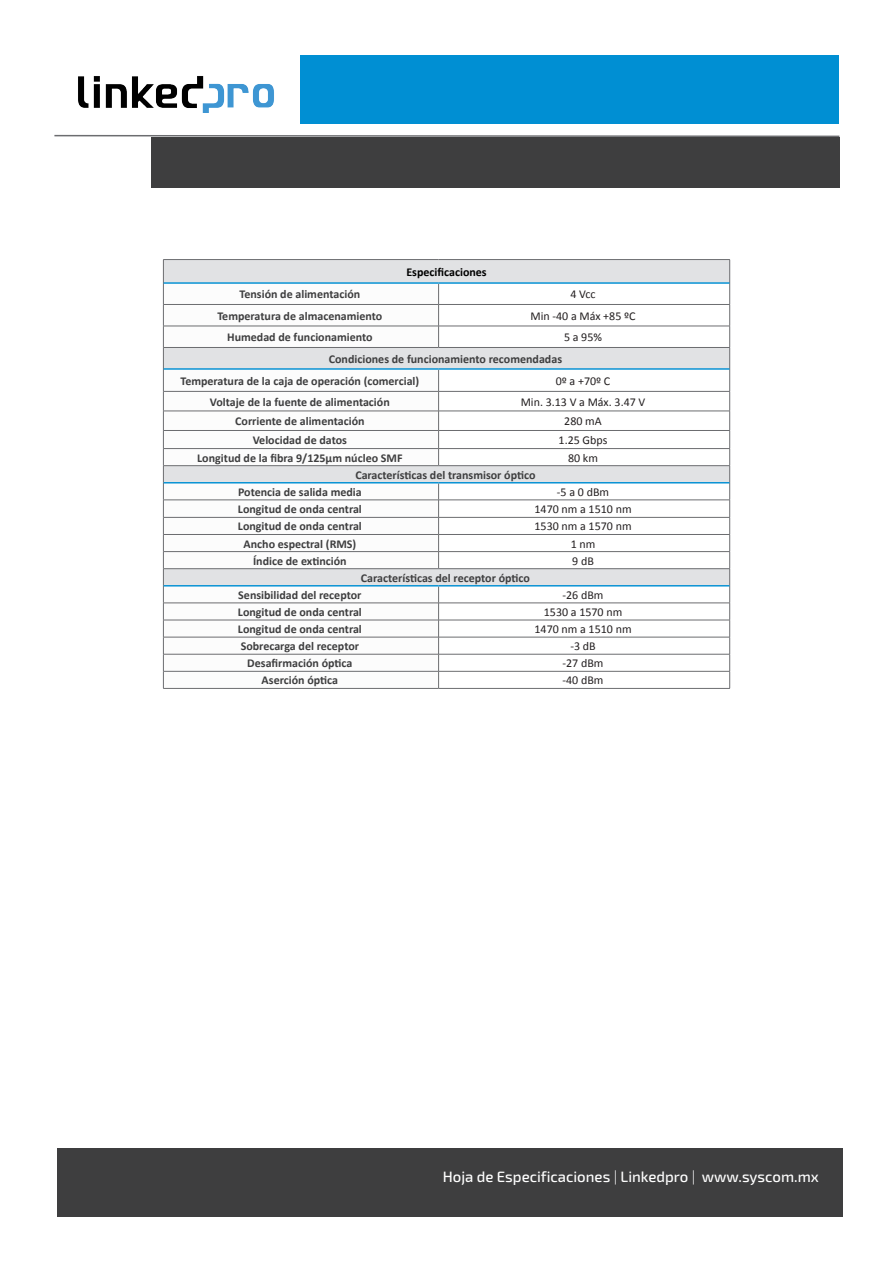
<style>
.page{position:relative;width:893px;height:1263px;background:#fff}
.page>*{position:absolute;margin:0;border:0;box-sizing:border-box;transform-origin:0 0}
.t1{font:500 15px "Exo 2";color:#fff}
.TIT_TAB{font:700 12px "Calibri";color:#3e3e3f}
.CAR_TAB{font:12px "Calibri";color:#231f20}
.TIT_TAB-2{font:700 12px "Calibri";color:#000}
.s1{font-weight:300}
</style>
<div class="page">
<div style="left:300px;top:55px;width:538px;height:68px;background:#008fd3"></div>
<svg style="left:54px;top:134px;width:786px;height:4px"></svg>
<img style="left:78px;top:76px;width:196px;height:37px">
<div style="left:57px;top:1148px;width:785px;height:69px;background:#3e3e3f"></div>
<div style="left:151px;top:137px;width:688px;height:51px;background:#3e3e3f"></div>
<svg style="left:164px;top:260px;width:565px;height:325px"></svg>
<svg style="left:164px;top:284px;width:275px;height:404px"></svg>
<hr style="left:163px;top:259px;width:276px;height:1px;background:#6c6d70">
<hr style="left:439px;top:259px;width:291px;height:1px;background:#6c6d70">
<hr style="left:163px;top:326px;width:276px;height:1px;background:#6c6d70">
<hr style="left:439px;top:326px;width:291px;height:1px;background:#6c6d70">
<hr style="left:163px;top:347px;width:276px;height:1px;background:#6c6d70">
<hr style="left:439px;top:347px;width:291px;height:1px;background:#6c6d70">
<hr style="left:163px;top:411px;width:276px;height:1px;background:#6c6d70">
<hr style="left:439px;top:411px;width:291px;height:1px;background:#6c6d70">
<hr style="left:163px;top:430px;width:276px;height:1px;background:#6c6d70">
<hr style="left:439px;top:430px;width:291px;height:1px;background:#6c6d70">
<hr style="left:163px;top:448px;width:276px;height:1px;background:#6c6d70">
<hr style="left:439px;top:448px;width:291px;height:1px;background:#6c6d70">
<hr style="left:163px;top:465px;width:276px;height:1px;background:#6c6d70">
<hr style="left:439px;top:465px;width:291px;height:1px;background:#6c6d70">
<hr style="left:163px;top:551px;width:276px;height:1px;background:#6c6d70">
<hr style="left:439px;top:551px;width:291px;height:1px;background:#6c6d70">
<hr style="left:163px;top:568px;width:276px;height:1px;background:#6c6d70">
<hr style="left:439px;top:568px;width:291px;height:1px;background:#6c6d70">
<hr style="left:163px;top:304px;width:276px;height:1px;background:#6c6d70">
<hr style="left:439px;top:304px;width:291px;height:1px;background:#6c6d70">
<svg style="left:163px;top:260px;width:1px;height:428px"></svg>
<svg style="left:438px;top:284px;width:1px;height:63px"></svg>
<svg style="left:438px;top:370px;width:1px;height:95px"></svg>
<svg style="left:438px;top:483px;width:1px;height:85px"></svg>
<svg style="left:438px;top:586px;width:1px;height:102px"></svg>
<svg style="left:729px;top:260px;width:1px;height:428px"></svg>
<hr style="left:163px;top:391px;width:276px;height:1px;background:#6c6d70">
<hr style="left:439px;top:391px;width:291px;height:1px;background:#6c6d70">
<hr style="left:163px;top:500px;width:276px;height:1px;background:#6c6d70">
<hr style="left:439px;top:500px;width:291px;height:1px;background:#6c6d70">
<hr style="left:163px;top:517px;width:276px;height:1px;background:#6c6d70">
<hr style="left:439px;top:517px;width:291px;height:1px;background:#6c6d70">
<hr style="left:163px;top:534px;width:276px;height:1px;background:#6c6d70">
<hr style="left:439px;top:534px;width:291px;height:1px;background:#6c6d70">
<hr style="left:163px;top:603px;width:276px;height:1px;background:#6c6d70">
<hr style="left:439px;top:603px;width:291px;height:1px;background:#6c6d70">
<hr style="left:163px;top:620px;width:276px;height:1px;background:#6c6d70">
<hr style="left:439px;top:620px;width:291px;height:1px;background:#6c6d70">
<hr style="left:163px;top:637px;width:276px;height:1px;background:#6c6d70">
<hr style="left:439px;top:637px;width:291px;height:1px;background:#6c6d70">
<hr style="left:163px;top:654px;width:276px;height:1px;background:#6c6d70">
<hr style="left:439px;top:654px;width:291px;height:1px;background:#6c6d70">
<hr style="left:163px;top:671px;width:276px;height:1px;background:#6c6d70">
<hr style="left:439px;top:671px;width:291px;height:1px;background:#6c6d70">
<hr style="left:163px;top:688px;width:276px;height:1px;background:#6c6d70">
<hr style="left:439px;top:688px;width:291px;height:1px;background:#6c6d70">
<hr style="left:164px;top:282px;width:275px;height:2px;background:#008fd3">
<hr style="left:439px;top:282px;width:290px;height:2px;background:#008fd3">
<hr style="left:164px;top:368px;width:275px;height:2px;background:#008fd3">
<hr style="left:439px;top:368px;width:290px;height:2px;background:#008fd3">
<hr style="left:164px;top:482px;width:275px;height:1px;background:#008fd3">
<hr style="left:439px;top:482px;width:290px;height:1px;background:#008fd3">
<hr style="left:164px;top:585px;width:275px;height:1px;background:#008fd3">
<hr style="left:439px;top:585px;width:290px;height:1px;background:#008fd3">
<p class="TIT_TAB-2" style="left:406px;top:263px;width:82px">Especificaciones</p>
<p class="TIT_TAB" style="left:240px;top:286px;width:122px">Tensión de alimentación</p>
<p class="CAR_TAB" style="left:570px;top:286px;width:27px">4 Vcc</p>
<p class="TIT_TAB" style="left:217px;top:307px;width:166px">Temperatura de almacenamiento</p>
<p class="CAR_TAB" style="left:530px;top:307px;width:107px">Min -40 a Máx +85 ºC</p>
<p class="TIT_TAB" style="left:227px;top:329px;width:147px">Humedad de funcionamiento</p>
<p class="CAR_TAB" style="left:564px;top:329px;width:40px">5 a 95%</p>
<p class="TIT_TAB" style="left:329px;top:350px;width:235px">Condiciones de funcionamiento recomendadas</p>
<p class="TIT_TAB" style="left:180px;top:372px;width:240px">Temperatura de la caja de operación (comercial)</p>
<p class="CAR_TAB" style="left:556px;top:372px;width:56px">0º a +70º C</p>
<p class="TIT_TAB" style="left:210px;top:393px;width:181px">Voltaje de la fuente de alimentación</p>
<p class="CAR_TAB" style="left:521px;top:393px;width:126px">Min. 3.13 V a Máx. 3.47 V</p>
<p class="TIT_TAB" style="left:235px;top:413px;width:131px">Corriente de alimentación</p>
<p class="CAR_TAB" style="left:564px;top:413px;width:39px">280 mA</p>
<p class="TIT_TAB" style="left:253px;top:432px;width:96px">Velocidad de datos</p>
<p class="CAR_TAB" style="left:559px;top:432px;width:50px">1.25 Gbps</p>
<p class="TIT_TAB" style="left:197px;top:449px;width:207px">Longitud de la fibra 9/125μm núcleo SMF</p>
<p class="CAR_TAB" style="left:568px;top:449px;width:31px">80 km</p>
<p class="TIT_TAB" style="left:355px;top:466px;width:182px">Características del transmisor óptico</p>
<p class="TIT_TAB" style="left:238px;top:483px;width:125px">Potencia de salida media</p>
<p class="CAR_TAB" style="left:557px;top:483px;width:54px">-5 a 0 dBm</p>
<p class="TIT_TAB" style="left:238px;top:501px;width:125px">Longitud de onda central</p>
<p class="CAR_TAB" style="left:534px;top:501px;width:99px">1470 nm a 1510 nm</p>
<p class="TIT_TAB" style="left:238px;top:518px;width:125px">Longitud de onda central</p>
<p class="CAR_TAB" style="left:534px;top:518px;width:99px">1530 nm a 1570 nm</p>
<p class="TIT_TAB" style="left:243px;top:535px;width:114px">Ancho espectral (RMS)</p>
<p class="CAR_TAB" style="left:571px;top:535px;width:26px">1 nm</p>
<p class="TIT_TAB" style="left:253px;top:552px;width:95px">Índice de extinción</p>
<p class="CAR_TAB" style="left:572px;top:552px;width:23px">9 dB</p>
<p class="TIT_TAB" style="left:361px;top:569px;width:171px">Características del receptor óptico</p>
<p class="TIT_TAB" style="left:238px;top:586px;width:125px">Sensibilidad del receptor</p>
<p class="CAR_TAB" style="left:563px;top:586px;width:42px">-26 dBm</p>
<p class="TIT_TAB" style="left:238px;top:603px;width:125px">Longitud de onda central</p>
<p class="CAR_TAB" style="left:544px;top:604px;width:80px">1530 a 1570 nm</p>
<p class="TIT_TAB" style="left:238px;top:621px;width:125px">Longitud de onda central</p>
<p class="CAR_TAB" style="left:534px;top:621px;width:99px">1470 nm a 1510 nm</p>
<p class="TIT_TAB" style="left:241px;top:638px;width:120px">Sobrecarga del receptor</p>
<p class="CAR_TAB" style="left:570px;top:638px;width:27px">-3 dB</p>
<p class="TIT_TAB" style="left:247px;top:655px;width:107px">Desafirmación óptica</p>
<p class="CAR_TAB" style="left:563px;top:655px;width:42px">-27 dBm</p>
<p class="TIT_TAB" style="left:262px;top:672px;width:78px">Aserción óptica</p>
<p class="CAR_TAB" style="left:563px;top:672px;width:42px">-40 dBm</p>
<p class="t1" style="left:443px;top:1168px;width:378px">Hoja de Especificaciones <span class="s1">|</span> Linkedpro <span class="s1">|</span> www.syscom.mx</p>
</div>
